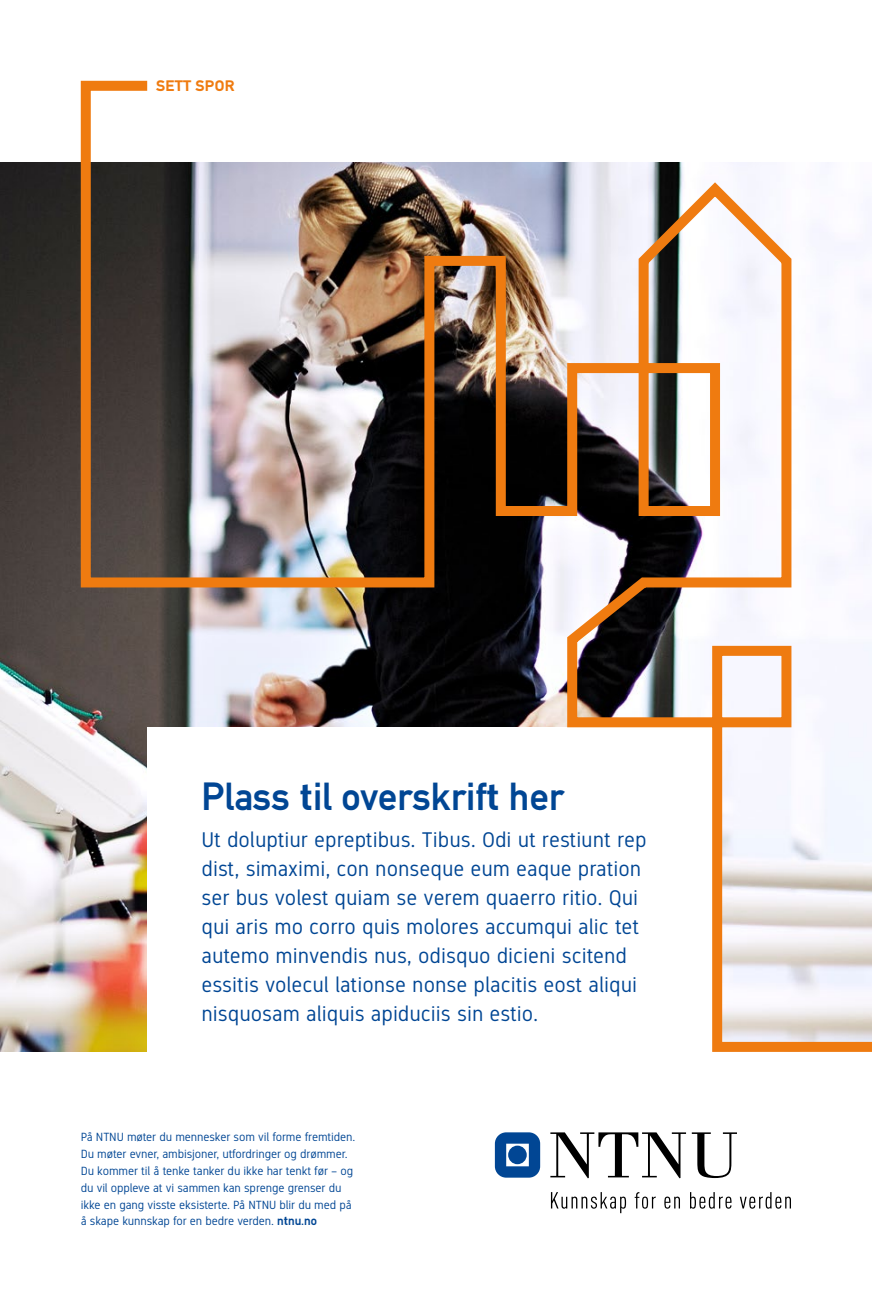
<style>
.page{position:relative;width:872px;height:1294px;background:#fff}
.page>*{position:absolute;margin:0;border:0;box-sizing:border-box;transform-origin:0 0}
.t1{font:38.75px "NTNU DIN bold";color:#014694}
.t2{font:21.25px/29px "NTNU DIN Regular";color:#014694}
.t3{font:15px "NTNU DIN black";letter-spacing:.02em;color:#ef7b10}
.t4{font:11.88px/16.9px "NTNU DIN Regular";letter-spacing:-.01em;color:#014694}
.s1{font-family:"NTNU DIN bold";font-size:12.5px}
</style>
<div class="page">
<img style="left:0;top:162px;width:76px;height:889px">
<svg style="left:551px;top:1192px;width:75px;height:21px"></svg>
<svg style="left:634px;top:1192px;width:21px;height:16px"></svg>
<svg style="left:664px;top:1196px;width:16px;height:12px"></svg>
<svg style="left:690px;top:1192px;width:41px;height:16px"></svg>
<svg style="left:740px;top:1192px;width:51px;height:16px"></svg>
<svg style="left:495px;top:1132px;width:45px;height:45px;background:#3169a8"></svg>
<div style="left:508px;top:1145px;width:19px;height:19px;background:#014694;border-radius:50%"></div>
<svg style="left:550px;top:1132px;width:136px;height:46px"></svg>
<svg style="left:692px;top:1132px;width:45px;height:45px"></svg>
<img style="left:76px;top:80px;width:796px;height:972px">
<p class="t3" style="left:156px;top:77px;width:80px">SETT SPOR</p>
<h1 class="t1" style="left:201px;top:774px;width:364px">Plass til overskrift her</h1>
<p class="t2" style="left:201px;top:825px;width:446px">Ut doluptiur epreptibus. Tibus. Odi ut restiunt rep dist, simaximi, con nonseque eum eaque pration ser bus volest quiam se verem quaerro ritio. Qui qui aris mo corro quis molores accumqui alic tet autemo minvendis nus, odisquo dicieni scitend essitis volecul lationse nonse placitis eost aliqui nisquosam aliquis apiduciis sin estio.</p>
<p class="t4" style="left:81px;top:1128px;width:276px">På NTNU møter du mennesker som vil forme fremtiden.<br>Du møter evner, ambisjoner, utfordringer og drømmer.<br>Du kommer til å tenke tanker du ikke har tenkt før – og du vil oppleve at vi sammen kan sprenge grenser du ikke en gang visste eksisterte. På NTNU blir du med på å skape kunnskap for en bedre verden. <span class="s1">ntnu.no</span></p>
</div>
